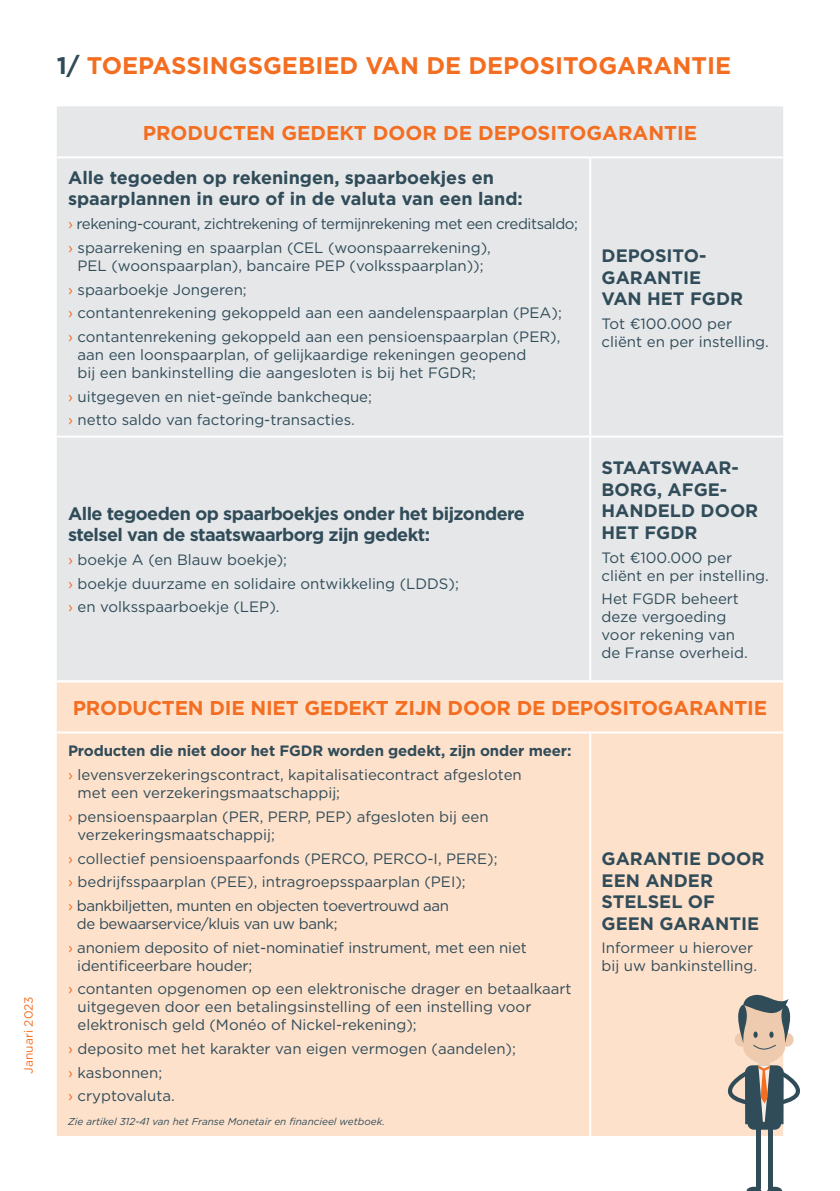
<style>
.page{position:relative;width:840px;height:1191px;background:#fff}
.page>*{position:absolute;margin:0;border:0;box-sizing:border-box;transform-origin:0 0}
.t1{font:700 24px "Gotham HTF";color:#f36e21}
.t2{font:700 20px "Gotham HTF";letter-spacing:-.01em;color:#f36e21}
.t3{font:700 18px/21.6px "Gotham HTF";color:#304c59}
.t4{font:700 18px/21.6px "Gotham HTF";letter-spacing:-.03em;color:#304c59}
.t5{font:15px/18px "Gotham HTF";color:#304c59}
.t6{font:15px/18px "Gotham HTF";letter-spacing:-.025em;color:#304c59}
.t7{font:15px "Gotham HTF";letter-spacing:-.03em;color:#304c59}
.t8{font:700 15px "Gotham HTF";letter-spacing:-.01em;color:#304c59}
.t9{font:12px "Gotham HTF";color:#f36e21}
.t10{font:italic 10px "Gotham HTF";color:#304c59}
.s1{color:#304c59}
.s2{color:#f36e21}
.s3{font-family:"Gotham Rounded"}
</style>
<div class="page">
<div style="left:57px;top:106px;width:725px;height:574px;background:#e6e7e9"></div>
<hr style="left:589px;top:158px;width:2px;height:277px;background:#fff">
<hr style="left:57px;top:435px;width:533px;height:2px;background:#fff">
<hr style="left:590px;top:435px;width:192px;height:2px;background:#fff">
<hr style="left:589px;top:437px;width:2px;height:243px;background:#fff">
<hr style="left:57px;top:156px;width:533px;height:2px;background:#fff">
<hr style="left:590px;top:156px;width:192px;height:2px;background:#fff">
<div style="left:57px;top:682px;width:725px;height:454px;background:#fee1cb"></div>
<hr style="left:589px;top:733px;width:2px;height:403px;background:#fff">
<hr style="left:57px;top:731px;width:533px;height:2px;background:#fff">
<hr style="left:590px;top:731px;width:192px;height:2px;background:#fff">
<div style="left:755px;top:1127px;width:5px;height:61px;background:#304c59"></div>
<div style="left:767px;top:1127px;width:5px;height:61px;background:#304c59"></div>
<svg style="left:746px;top:1186px;width:35px;height:5px"></svg>
<svg style="left:726px;top:993px;width:74px;height:136px"></svg>
<p class="t9" style="left:22px;top:1073px;width:79px;rotate:-90deg">Januari 2023</p>
<p class="t1" style="left:57px;top:52px;width:675px"><span class="s1">1/</span> TOEPASSINGSGEBIED VAN DE DEPOSITOGARANTIE</p>
<p class="t2" style="left:143px;top:122px;width:555px">PRODUCTEN GEDEKT DOOR DE DEPOSITOGARANTIE</p>
<p class="t3" style="left:68px;top:166px;width:456px">Alle tegoeden op rekeningen, spaarboekjes en spaarplannen in euro of in de valuta van een land:</p>
<p class="t7" style="left:68px;top:215px;width:511px"><span class="s2">›</span> rekening-courant, zichtrekening of termijnrekening met een creditsaldo;</p>
<p class="t5" style="left:68px;top:238px;width:424px;text-align:center"><span class="s2">›</span> spaarrekening en spaarplan (CEL (woonspaarrekening),<br>PEL (woonspaarplan), bancaire PEP (volksspaarplan));</p>
<p class="t5" style="left:68px;top:280px;width:180px"><span class="s2">›</span> spaarboekje Jongeren;</p>
<p class="t5" style="left:68px;top:304px;width:495px"><span class="s2">›</span> contantenrekening gekoppeld aan een aandelenspaarplan (PEA);</p>
<p class="t5" style="left:77px;top:327px;width:484px;text-indent:-9px"><span class="s2">›</span> contantenrekening gekoppeld aan een pensioenspaarplan (PER), aan een loonspaarplan, of gelijkaardige rekeningen geopend<br>bij een bankinstelling die aangesloten is bij het FGDR;</p>
<p class="t5" style="left:68px;top:387px;width:305px"><span class="s2">›</span> uitgegeven en niet-geïnde bankcheque;</p>
<p class="t5" style="left:68px;top:411px;width:288px"><span class="s2">›</span> netto saldo van factoring-transacties.</p>
<p class="t3" style="left:601px;top:244px;width:143px">DEPOSITO-<br>GARANTIE<br>VAN HET FGDR</p>
<p class="t5" style="left:601px;top:314px;width:169px">Tot <span class="s3">€</span>100.000 per cliënt en per instelling.</p>
<p class="t4" style="left:68px;top:502px;width:458px">Alle tegoeden op spaarboekjes onder het bijzondere stelsel van de staatswaarborg zijn gedekt:</p>
<p class="t5" style="left:68px;top:550px;width:220px"><span class="s2">›</span> boekje A (en Blauw boekje);</p>
<p class="t5" style="left:68px;top:574px;width:392px"><span class="s2">›</span> boekje duurzame en solidaire ontwikkeling (LDDS);</p>
<p class="t5" style="left:68px;top:598px;width:213px"><span class="s2">›</span> en volksspaarboekje (LEP).</p>
<p class="t3" style="left:601px;top:456px;width:158px">STAATSWAAR-<br>BORG, AFGE-<br>HANDELD DOOR<br>HET FGDR</p>
<p class="t5" style="left:601px;top:548px;width:169px">Tot <span class="s3">€</span>100.000 per cliënt en per instelling.</p>
<p class="t5" style="left:601px;top:589px;width:147px">Het FGDR beheert deze vergoeding voor rekening van de Franse overheid.</p>
<p class="t2" style="left:73px;top:697px;width:695px">PRODUCTEN DIE NIET GEDEKT ZIJN DOOR DE DEPOSITOGARANTIE</p>
<p class="t8" style="left:68px;top:742px;width:504px">Producten die niet door het FGDR worden gedekt, zijn onder meer:</p>
<p class="t5" style="left:77px;top:765px;width:445px;text-indent:-9px"><span class="s2">›</span> levensverzekeringscontract, kapitalisatiecontract afgesloten met een verzekeringsmaatschappij;</p>
<p class="t5" style="left:77px;top:807px;width:412px;text-indent:-9px"><span class="s2">›</span> pensioenspaarplan (PER, PERP, PEP) afgesloten bij een verzekeringsmaatschappij;</p>
<p class="t5" style="left:68px;top:849px;width:430px"><span class="s2">›</span> collectief pensioenspaarfonds (PERCO, PERCO-I, PERE);</p>
<p class="t5" style="left:68px;top:872px;width:399px"><span class="s2">›</span> bedrijfsspaarplan (PEE), intragroepsspaarplan (PEI);</p>
<p class="t6" style="left:77px;top:896px;width:373px;text-indent:-9px"><span class="s2">›</span> bankbiljetten, munten en objecten toevertrouwd aan de bewaarservice/kluis van uw bank;</p>
<p class="t5" style="left:77px;top:938px;width:451px;text-indent:-9px"><span class="s2">›</span> anoniem deposito of niet-nominatief instrument, met een niet identificeerbare houder;</p>
<p class="t5" style="left:77px;top:979px;width:495px;text-indent:-9px"><span class="s2">›</span> contanten opgenomen op een elektronische drager en betaalkaart uitgegeven door een betalingsinstelling of een instelling voor elektronisch geld (Monéo of Nickel-rekening);</p>
<p class="t5" style="left:68px;top:1039px;width:449px"><span class="s2">›</span> deposito met het karakter van eigen vermogen (aandelen);</p>
<p class="t5" style="left:68px;top:1063px;width:96px"><span class="s2">›</span> kasbonnen;</p>
<p class="t5" style="left:68px;top:1086px;width:108px"><span class="s2">›</span> cryptovaluta.</p>
<p class="t10" style="left:68px;top:1115px;width:318px">Zie artikel 312-41 van het Franse Monetair en financieel wetboek.</p>
<p class="t3" style="left:601px;top:847px;width:164px">GARANTIE DOOR<br>EEN ANDER<br>STELSEL OF<br>GEEN GARANTIE</p>
<p class="t5" style="left:601px;top:939px;width:157px">Informeer u hierover bij uw bankinstelling.</p>
</div>
